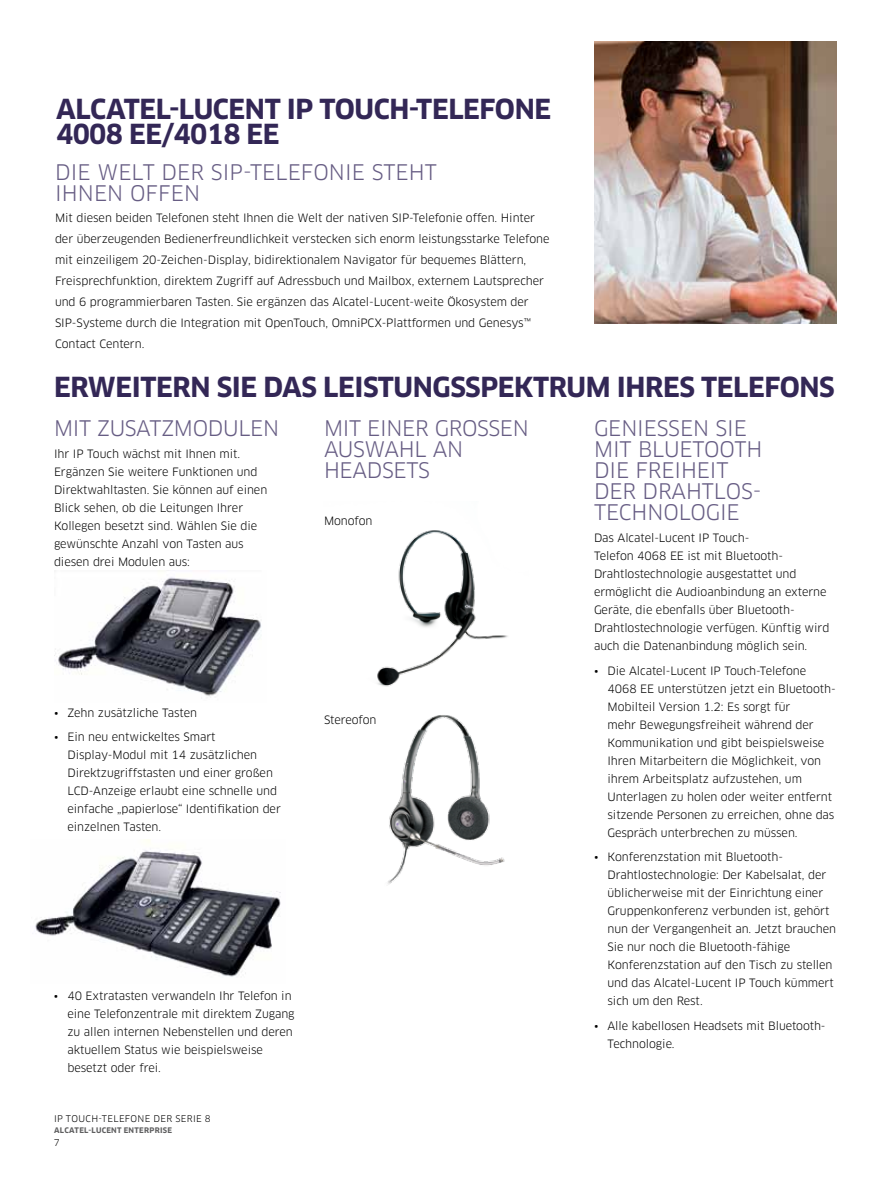
<style>
.page{position:relative;width:891px;height:1188px;background:#fff}
.page>*{position:absolute;margin:0;border:0;box-sizing:border-box;transform-origin:0 0}
.t1{font:700 27px "Clan OT";letter-spacing:-.015em;color:#332756}
.t2{font:21px/21px "Clan OT";letter-spacing:-.005em;color:#675d84}
.t3{font:11.25px/18px "Clan OT";letter-spacing:-.005em;color:#000}
.t4{font:9px "Clan OT";letter-spacing:.04em;color:#000}
.t5{font:700 7.5px "Clan OT";letter-spacing:.035em;color:#5e5e5f}
</style>
<div class="page">
<img style="left:377px;top:530px;width:131px;height:157px">
<img style="left:387px;top:715px;width:118px;height:170px">
<img style="left:594px;top:41px;width:243px;height:283px">
<img style="left:54px;top:577px;width:207px;height:120px">
<img style="left:35px;top:840px;width:246px;height:137px">
<h1 class="t1" style="left:56px;top:93px;width:36px">ALCATEL</h1>
<h1 class="t1" style="left:169px;top:93px;width:43px">-LUCENT</h1>
<h1 class="t1" style="left:287px;top:93px;width:246px">IP TOUCH-TELEFONE</h1>
<h1 class="t1" style="left:56px;top:119px;width:225px">4008 EE/4018 EE</h1>
<h2 class="t2" style="left:55px;top:162px;width:379px">Di e Welt der SIP-Telefoni e steht<br>Ihnen offen</h2>
<p class="t3" style="left:55px;top:207px;width:496px;line-height:21px">Mit diesen beiden Telefonen steht Ihnen die Welt der nativen SIP-Telefonie offen. H inter der überzeugenden Bedienerfreundlichkeit verstecken sich enorm leistungsstarke Telefone mit einzeiligem 20-Zeichen-Display, bidirektionalem Navigator für bequemes Blättern, Freisprechfunktion, direktem Zugriff auf Adressbuch und Mailbox, externem Lautsprecher und 6 programmierbaren Tasten. Sie ergänzen das Alcatel-Lucent-weite Ökosystem der SIP-Systeme durch die Integration mit OpenTouch, OmniPCX-Plattformen und Genesys™ Contact Centern.</p>
<h1 class="t1" style="left:54px;top:372px;width:782px">ERWEITERN SIE DAS LEISTUNGSSPEKTRUM IHRES TELEFONS</h1>
<h2 class="t2" style="left:54px;top:418px;width:198px">MIT ZUSATZMODULEN</h2>
<p class="t3" style="left:54px;top:445px;width:215px">Ihr IP Touch wächst mit Ihnen mit.<br>Ergänzen Sie weitere Funktionen und Direktwahltasten. Sie können auf einen Blick sehen, ob die Leitungen Ihrer Kollegen besetzt sind. Wählen Sie die gewünschte Anzahl von Tasten aus diesen drei Modulen aus:</p>
<h2 class="t2" style="left:324px;top:418px;width:190px;text-indent:111px">GROSSEN<br>AUSWAHL AN<br>HEADSETS</h2>
<p class="t3" style="left:324px;top:512px;width:50px">Monofon</p>
<h2 class="t2" style="left:324px;top:418px;width:77px">MIT EINER</h2>
<p class="t3" style="left:54px;top:704px;width:145px">• Zehn zusätzliche Tasten</p>
<p class="t3" style="left:67px;top:728px;width:215px;text-indent:-13px">• Ein neu entwickeltes Smart Display-Modul mit 14 zusätzlichen Direktzugriffstasten und einer großen LCD-Anzeige erlaubt eine schnelle und einfache „papierlose“ Identifikation der einzelnen Tasten.</p>
<p class="t3" style="left:324px;top:711px;width:54px">Stereofon</p>
<p class="t3" style="left:67px;top:986px;width:229px;text-indent:-14px">• 40 Extratasten verwandeln Ihr Telefon in eine Telefonzentrale mit direktem Zugang zu allen internen Nebenstellen und deren aktuellem Status wie beispielsweise besetzt oder frei.</p>
<p class="t4" style="left:54px;top:1113px;width:158px">IP Touch-Telefone der Seri e 8</p>
<p class="t5" style="left:54px;top:1126px;width:12px">ALCATEL</p>
<p class="t5" style="left:88px;top:1126px;width:14px">-LUCENT</p>
<p class="t5" style="left:124px;top:1126px;width:11px">ENTE</p>
<p class="t5" style="left:144px;top:1126px;width:21px">RPRISE</p>
<p class="t4" style="left:54px;top:1138px;width:7px">7</p>
<h2 class="t2" style="left:594px;top:418px;width:154px">Geni eSSen Si e mit</h2>
<h2 class="t2" style="left:594px;top:439px;width:165px;text-indent:44px">BLUETOOTH di e Frei heit<br>d er Drahtlos&shy;technologi e</h2>
<p class="t3" style="left:594px;top:529px;width:237px">Das Alcatel-Lucent IP Touch-<br>Telefon 4068 EE ist mit Bluetooth-Drahtlostechnologie ausgestattet und ermöglicht die Audioanbindung an externe Geräte, die ebenfalls über Bluetooth-Drahtlostechnologie verfügen. Künftig wird auch die Datenanbindung möglich sein.</p>
<p class="t3" style="left:608px;top:662px;width:230px;text-indent:-14px">• Die Alcatel-Lucent IP Touch-Telefone 4068 EE unterstützen jetzt ein Bluetooth-Mobilteil Version 1.2: Es sorgt für<br>mehr Bewegungsfreiheit während der Kommunikation und gibt beispielsweise Ihren Mitarbeitern die Möglichkeit, von ihrem Arbeitsplatz aufzustehen, um Unterlagen zu holen oder weiter entfernt sitzende Personen zu erreichen, ohne das Gespräch unterbrechen zu müssen.</p>
<p class="t3" style="left:608px;top:848px;width:230px;text-indent:-14px">• Konferenzstation mit Bluetooth-Drahtlostechnologie: Der Kabelsalat, der üblicherweise mit der Einrichtung einer Gruppenkonferenz verbunden ist, gehört nun der Vergangenheit an. Jetzt brauchen Sie nur noch die Bluetooth-fähige Konferenzstation auf den Tisch zu stellen und das Alcatel-Lucent IP Touch kümmert sich um den Rest.</p>
<p class="t3" style="left:608px;top:1016px;width:220px;text-indent:-14px">• Alle kabellosen Headsets mit Bluetooth-<br>Technologie.</p>
</div>
